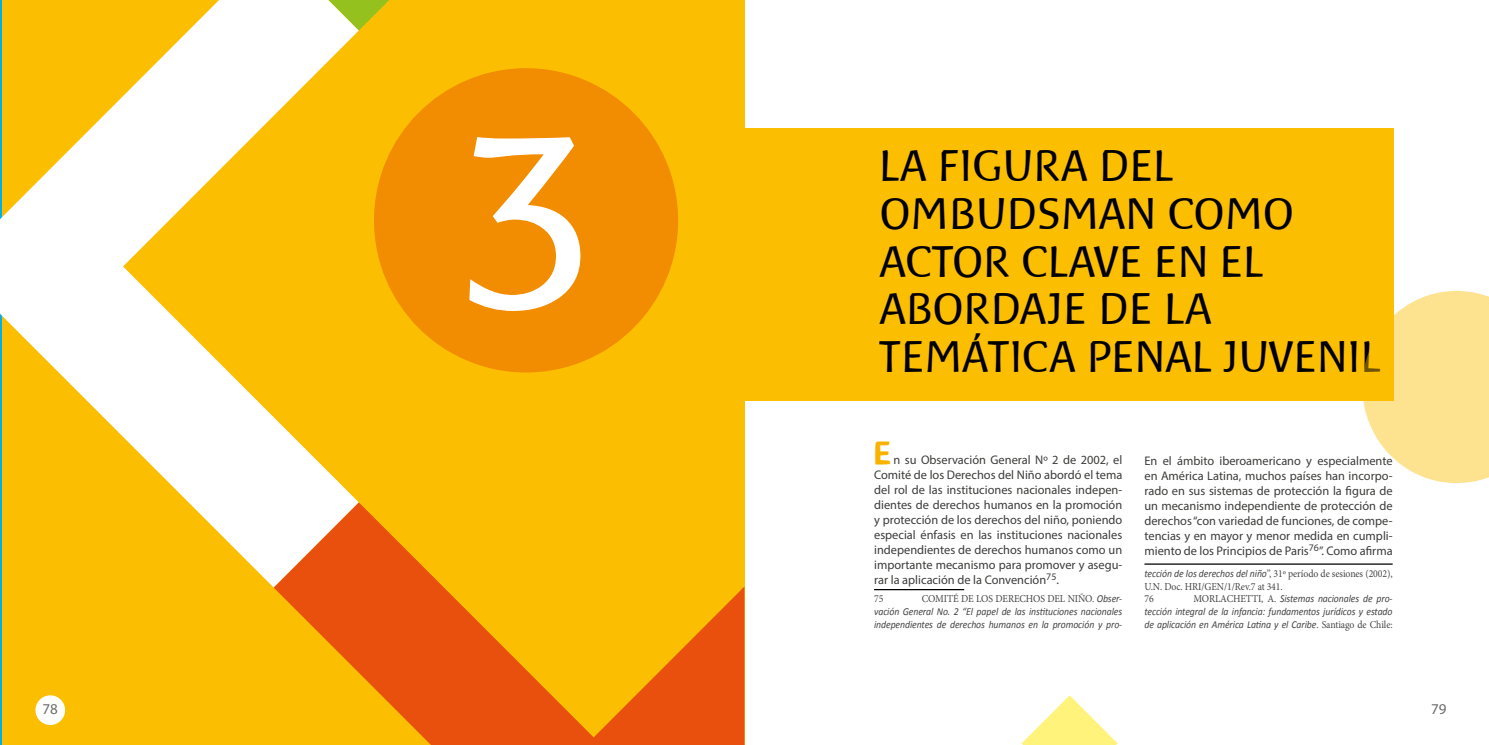
<style>
.page{position:relative;width:1489px;height:745px;background:#fff}
.page>*{position:absolute;margin:0;border:0;box-sizing:border-box;transform-origin:0 0}
.t1{font:250px "Baar Philos";color:#fff;scale:.94 1}
.t2{font:45px/47.5px "Baar Philos";letter-spacing:-.02em;color:#000;scale:.93 1}
.t3{font:31.25px "Baar Zeitgeist";color:#fab200}
.t4{font:15px "Myriad Pro";color:#6b6b6a}
.t5{font:12.5px/15px "Myriad Pro";color:#3c3c3b;text-align:justify}
.t6{font:italic 10.62px/12.8px "Calibri";letter-spacing:-.01em;color:#454444;scale:.92 1}
.t7{font:10.62px/12.8px "Minion Pro";letter-spacing:-.01em;color:#454444;scale:.92 1}
.s1{font-family:"Calibri";font-style:italic}
.s2{font-family:"Minion Pro";font-style:normal}
</style>
<div class="page">
<div style="left:2px;top:0;width:742px;height:744px;background:#fcbe00"></div>
<svg style="left:0;top:0;width:359px;height:587px"></svg>
<svg style="left:274px;top:502px;width:470px;height:242px"></svg>
<div style="left:374px;top:68px;width:304px;height:304px;background:#f28c00;border-radius:50%"></div>
<svg style="left:328px;top:0;width:61px;height:30px"></svg>
<div style="left:743px;top:128px;width:650px;height:272px;background:#fcbe00"></div>
<svg style="left:1021px;top:695px;width:96px;height:49px"></svg>
<hr style="left:874px;top:588px;width:90px;height:2px;background:#000">
<hr style="left:1144px;top:563px;width:248px;height:1px;background:#000">
<svg style="left:1362px;top:291px;width:126px;height:192px"></svg>
<div style="left:35px;top:694px;width:30px;height:30px;background:#fff;border-radius:50%"></div>
<h1 class="t1" style="left:453px;top:84px;width:153px">3</h1>
<h2 class="t2" style="left:878px;top:142px;width:541px">LA FIGURA DEL<br>OMBUDSMAN COMO<br>ACTOR CLAVE EN EL<br>ABORDAJE DE LA<br>TEMÁTICA PENAL JUVENIL</h2>
<h3 class="t3" style="left:874px;top:433px;width:19px">E</h3>
<p class="t5" style="left:874px;top:451px;width:250px;text-indent:19px">n su Observación General Nº 2 de 2002, el Comité de los Derechos del Niño abordó el tema del rol de las instituciones nacionales indepen&shy;dientes de derechos humanos en la promoción y protección de los derechos del niño, poniendo especial énfasis en las instituciones nacionales independientes de derechos humanos como un importante mecanismo para promover y asegu&shy;rar la aplicación de la Convención<sup>75</sup>.</p>
<p class="t7" style="left:874px;top:592px;width:12px">75</p>
<p class="t7" style="left:921px;top:592px;width:219px">COMITÉ DE LOS DERECHOS DEL NIÑO. <span class="s1">Obser-</span></p>
<p class="t6" style="left:874px;top:604px;width:271px">vación General No. 2 “El papel de las instituciones nacionales independientes de derechos humanos en la promoción y pro-</p>
<p class="t5" style="left:1144px;top:452px;width:250px">En el ámbito iberoamericano y especialmente en América Latina, muchos países han incorpo&shy;rado en sus sistemas de protección la figura de un mecanismo independiente de protección de derechos “con variedad de funciones, de compe&shy;tencias y en mayor y menor medida en cumpli&shy;miento de los Principios de Paris<sup>76</sup>”. Como afirma</p>
<p class="t7" style="left:1144px;top:566px;width:271px"><span class="s1">tección de los derechos del niño</span>”, 31º período de sesiones (2002),<br>U.N. Doc. HRI/GEN/1/Rev.7 at 341.<br>76</p>
<p class="t6" style="left:1144px;top:591px;width:271px;text-align:justify;text-indent:49px"><span class="s2">MORLACHETTI, A.</span> Sistemas nacionales de pro&shy;tección integral de la infancia: fundamentos jurídicos y estado de aplicación en América Latina y el Caribe<span class="s2">. Santiago de Chile:</span></p>
<p class="t4" style="left:43px;top:699px;width:17px">78</p>
<p class="t4" style="left:1430px;top:699px;width:17px">79</p>
</div>
